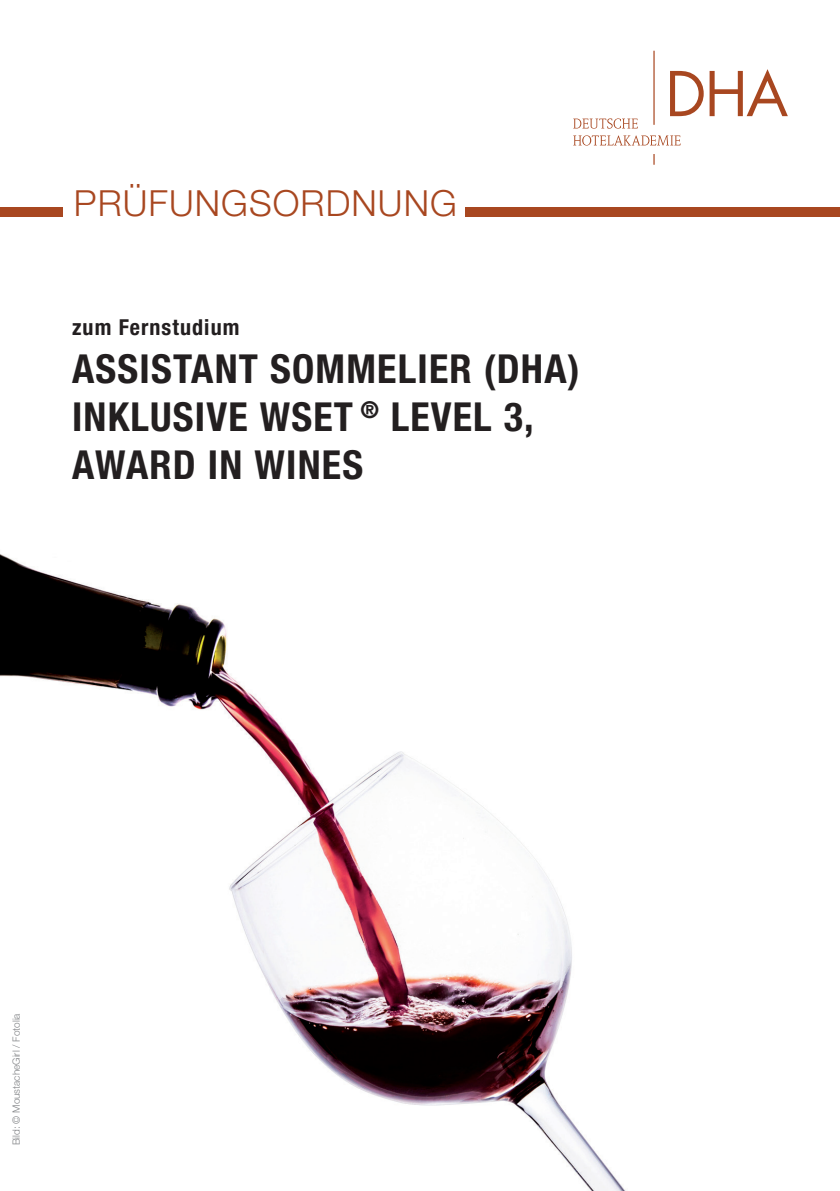
<style>
.page{position:relative;width:840px;height:1191px;background:#fff}
.page>*{position:absolute;margin:0;border:0;box-sizing:border-box;transform-origin:0 0}
.t1{font:700 condensed 40px/48px "Helvetica Neue LT Pro";letter-spacing:.03em;color:#231f20}
.t2{font:300 36px "Helvetica Neue LT Std";letter-spacing:.03em;color:#a84720}
.t3{font:700 condensed 22px "Helvetica Neue LT Pro";letter-spacing:.05em;color:#231f20}
.t4{font:300 10px "Helvetica Neue LT Std";color:#808285}
</style>
<div class="page">
<img style="left:0;top:554px;width:626px;height:637px">
<svg style="left:670px;top:71px;width:33px;height:45px"></svg>
<svg style="left:709px;top:69px;width:78px;height:47px"></svg>
<svg style="left:573px;top:118px;width:64px;height:11px"></svg>
<hr style="left:653px;top:51px;width:1px;height:74px;background:#a84720">
<svg style="left:573px;top:135px;width:107px;height:11px"></svg>
<div style="left:0;top:207px;width:62px;height:9px;background:#a84720"></div>
<div style="left:465px;top:207px;width:374px;height:9px;background:#a84720"></div>
<p class="t2" style="left:74px;top:181px;width:384px">PRÜFUNGSORDNUNG</p>
<p class="t3" style="left:72px;top:314px;width:169px">zum Fernstudium</p>
<p class="t1" style="left:72px;top:344px;width:509px">ASSISTANT SOMMELIER (DHA)<br>INKLUSIVE WSET <sup>®</sup> LEVEL 3,<br>AWARD IN WINES</p>
<p class="t4" style="left:10px;top:1145px;width:133px;rotate:-90deg">Bild: © MoustacheGirl / Fotolia</p>
</div>
